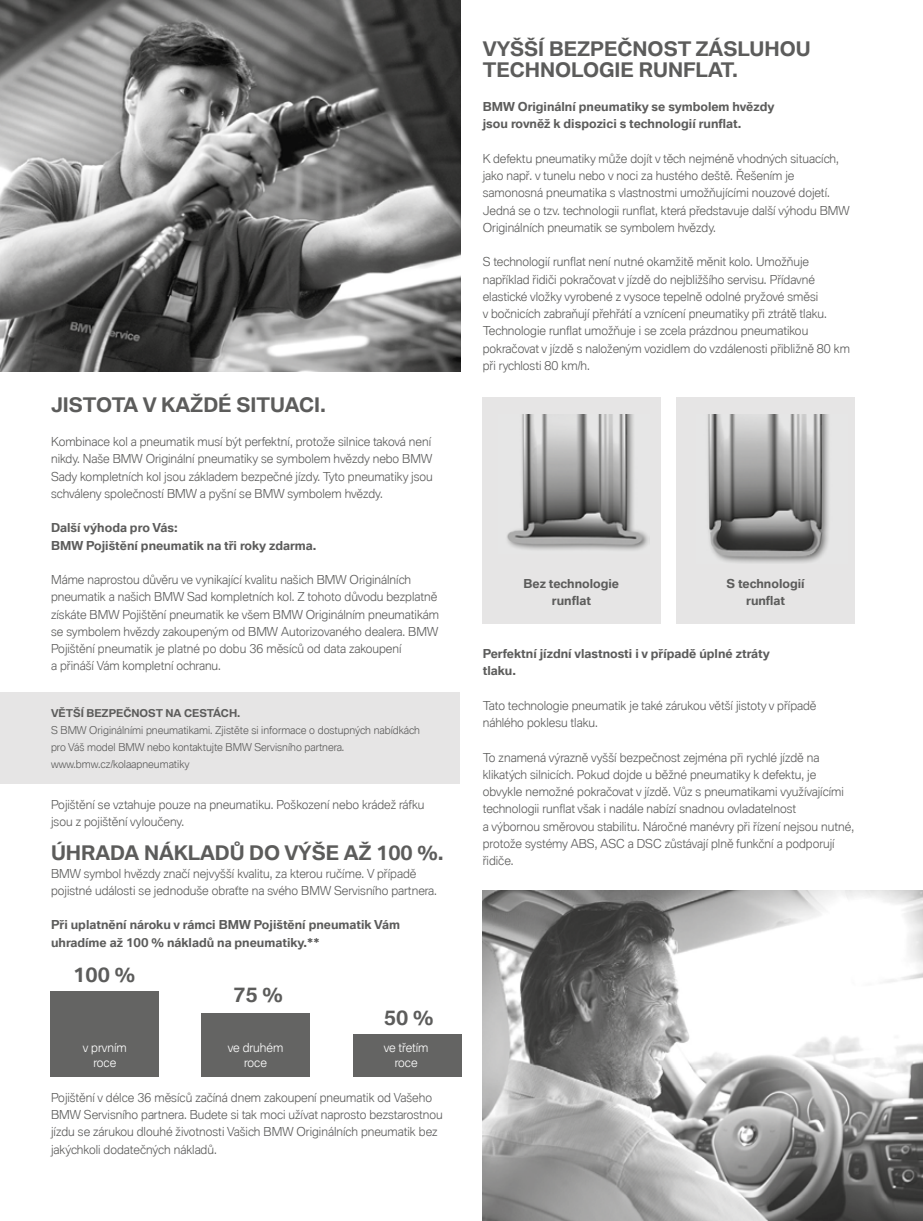
<style>
.page{position:relative;width:923px;height:1221px;background:#fff}
.page>*{position:absolute;margin:0;border:0;box-sizing:border-box;transform-origin:0 0}
.t1{font:700 19.5px/20.2px "BMW Type Global Pro";color:#5c5c5b}
.t2{font:300 12px/17.2px "BMW Type Global Pro";color:#5c5c5b}
.t3{font:700 12px/17.2px "BMW Type Global Pro";color:#5c5c5b}
.t4{font:300 12px/15px "BMW Type Global Pro";color:#fff;text-align:center}
.t5{font:300 10.5px/17.2px "BMW Type Global Pro";color:#5c5c5b}
.t6{font:700 10.5px "BMW Type Global Pro";color:#5c5c5b}
</style>
<div class="page">
<img style="left:0;top:0;width:460px;height:371px">
<div style="left:0;top:692px;width:460px;height:91px;background:#e6e5e5"></div>
<div style="left:50px;top:991px;width:109px;height:85px;background:#646463"></div>
<div style="left:202px;top:1012px;width:108px;height:64px;background:#646463"></div>
<div style="left:353px;top:1034px;width:108px;height:42px;background:#646463"></div>
<div style="left:483px;top:397px;width:178px;height:227px;background:#e6e5e5"></div>
<img style="left:507px;top:415px;width:141px;height:135px">
<div style="left:676px;top:397px;width:179px;height:227px;background:#e6e5e5"></div>
<img style="left:708px;top:415px;width:121px;height:148px">
<img style="left:483px;top:890px;width:440px;height:330px">
<h1 class="t1" style="left:51px;top:394px;width:276px">JISTOTA V KAŽDÉ SITUACI.</h1>
<p class="t2" style="left:51px;top:434px;width:383px">Kombinace kol a pneumatik musí být perfektní, protože silnice taková není nikdy. Naše BMW Originální pneumatiky se symbolem hvězdy nebo BMW Sady kompletních kol jsou základem bezpečné jízdy. Tyto pneumatiky jsou schváleny společností BMW a pyšní se BMW symbolem hvězdy.</p>
<p class="t3" style="left:51px;top:519px;width:267px">Další výhoda pro Vás:<br>BMW Pojištění pneumatik na tři roky zdarma.</p>
<p class="t2" style="left:51px;top:572px;width:389px">Máme naprostou důvěru ve vynikající kvalitu našich BMW Originálních pneumatik a našich BMW Sad kompletních kol. Z tohoto důvodu bezplatně získáte BMW Pojištění pneumatik ke všem BMW Originálním pneumatikám se symbolem hvězdy zakoupeným od BMW Autorizovaného dealera. BMW Pojištění pneumatik je platné po dobu 36 měsíců od data zakoupení<br>a přináší Vám kompletní ochranu.</p>
<p class="t6" style="left:51px;top:706px;width:191px">VĚTŠÍ BEZPEČNOST NA CESTÁCH.</p>
<p class="t5" style="left:51px;top:722px;width:370px">S BMW Originálními pneumatikami. Zjistěte si informace o dostupných nabídkách pro Váš model BMW nebo kontaktujte BMW Servisního partnera. www.bmw.cz/kolaapneumatiky</p>
<p class="t2" style="left:51px;top:796px;width:375px">Pojištění se vztahuje pouze na pneumatiku. Poškození nebo krádež ráfku jsou z pojištění vyloučeny.</p>
<h1 class="t1" style="left:51px;top:843px;width:394px">ÚHRADA NÁKLADŮ DO VÝŠE AŽ 100 %.</h1>
<p class="t2" style="left:51px;top:865px;width:387px">BMW symbol hvězdy značí nejvyšší kvalitu, za kterou ručíme. V případě pojistné události se jednoduše obraťte na svého BMW Servisního partnera.</p>
<p class="t3" style="left:51px;top:916px;width:350px">Při uplatnění nároku v rámci BMW Pojištění pneumatik Vám uhradíme až 100 % nákladů na pneumatiky.**</p>
<h1 class="t1" style="left:73px;top:965px;width:63px">100 %</h1>
<h1 class="t1" style="left:233px;top:984px;width:51px">75 %</h1>
<h1 class="t1" style="left:384px;top:1007px;width:51px">50 %</h1>
<p class="t4" style="left:83px;top:1040px;width:45px">v prvním roce</p>
<p class="t4" style="left:228px;top:1040px;width:57px">ve druhém roce</p>
<p class="t4" style="left:384px;top:1040px;width:46px">ve třetím roce</p>
<p class="t2" style="left:51px;top:1089px;width:393px">Pojištění v délce 36 měsíců začíná dnem zakoupení pneumatik od Vašeho BMW Servisního partnera. Budete si tak moci užívat naprosto bezstarostnou jízdu se zárukou dlouhé životnosti Vašich BMW Originálních pneumatik bez jakýchkoli dodatečných nákladů.</p>
<h1 class="t1" style="left:483px;top:39px;width:329px">VYŠŠÍ BEZPEČNOST ZÁSLUHOU<br>TECHNOLOGIE RUNFLAT.</h1>
<p class="t3" style="left:483px;top:98px;width:293px">BMW Originální pneumatiky se symbolem hvězdy jsou rovněž k dispozici s technologií runflat.</p>
<p class="t2" style="left:483px;top:151px;width:368px">K defektu pneumatiky může dojít v těch nejméně vhodných situacích, jako např. v tunelu nebo v noci za hustého deště. Řešením je samonosná pneumatika s vlastnostmi umožňujícími nouzové dojetí.<br>Jedná se o tzv. technologii runflat, která představuje další výhodu BMW Originálních pneumatik se symbolem hvězdy.</p>
<p class="t2" style="left:483px;top:254px;width:369px">S technologií runflat není nutné okamžitě měnit kolo. Umožňuje například řidiči pokračovat v jízdě do nejbližšího servisu. Přídavné elastické vložky vyrobené z vysoce tepelně odolné pryžové směsi<br>v bočnicích zabraňují přehřátí a vznícení pneumatiky při ztrátě tlaku.<br>Technologie runflat umožňuje i se zcela prázdnou pneumatikou pokračovat v jízdě s naloženým vozidlem do vzdálenosti přibližně 80 km při rychlosti 80 km/h.</p>
<p class="t3" style="left:523px;top:574px;width:97px;text-align:center">Bez technologie runflat</p>
<p class="t3" style="left:726px;top:574px;width:80px;text-align:center">S technologií runflat</p>
<p class="t3" style="left:483px;top:645px;width:289px">Perfektní jízdní vlastnosti i v případě úplné ztráty tlaku.</p>
<p class="t2" style="left:483px;top:697px;width:335px">Tato technologie pneumatik je také zárukou větší jistoty v případě náhlého poklesu tlaku.</p>
<p class="t2" style="left:483px;top:749px;width:373px">To znamená výrazně vyšší bezpečnost zejména při rychlé jízdě na klikatých silnicích. Pokud dojde u běžné pneumatiky k defektu, je obvykle nemožné pokračovat v jízdě. Vůz s pneumatikami využívajícími technologii runflat však i nadále nabízí snadnou ovladatelnost<br>a výbornou směrovou stabilitu. Náročné manévry při řízení nejsou nutné, protože systémy ABS, ASC a DSC zůstávají plně funkční a podporují řidiče.</p>
</div>
